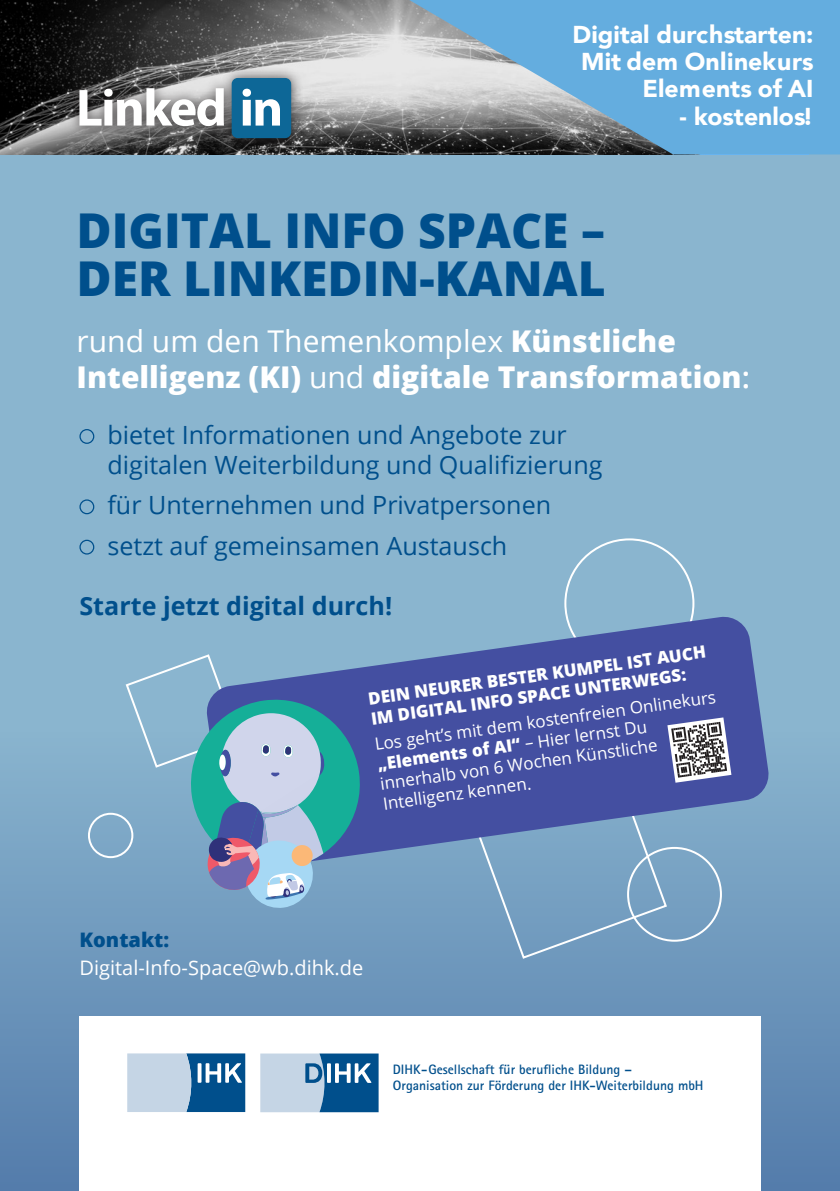
<style>
.page{position:relative;width:840px;height:1191px;background:#fff}
.page>*{position:absolute;margin:0;border:0;box-sizing:border-box;transform-origin:0 0}
.t1{font:800 48px/48px "Open Sans";color:#004f8c}
.t2{font:800 30px "Open Sans";color:#fff}
.t3{font:30px "Open Sans";color:#fff}
.t4{font:25px/30.2px "Open Sans";color:#004f8c}
.t5{font:700 25px "Open Sans";color:#004f8c}
.t6{font:900 24.4px/27px "Avenir";color:#fff;text-align:right}
.t7{font:20px "Open Sans";color:#fff}
.t8{font:800 20px "Open Sans";color:#004f8c}
.t9{font:17px/20px "Open Sans";color:#fff}
.t10{font:800 17px/20px "Open Sans";color:#fff}
.t11{font:700 13.6px "Rotis Sans Serif";color:#004f8c}
.s1{font-weight:800}
.s2{font-weight:400}
.s3{font-weight:600}
</style>
<div class="page">
<div style="left:0;top:0;width:839px;height:1191px;background:#8ab5cf"></div>
<div style="left:0;top:732px;width:839px;height:459px;background:linear-gradient(to bottom,#89b4ce,#567dac)"></div>
<div style="left:79px;top:1016px;width:681px;height:175px;background:#fff"></div>
<svg style="left:260px;top:1053px;width:118px;height:59px;background:#749ec0"></svg>
<svg style="left:127px;top:1053px;width:118px;height:59px;background:#79a1c2"></svg>
<div style="left:79px;top:429px;width:15px;height:15px;border:1px solid #004f8c;border-radius:50%"></div>
<div style="left:79px;top:499px;width:15px;height:15px;border:1px solid #004f8c;border-radius:50%"></div>
<div style="left:79px;top:540px;width:15px;height:14px;border:1px solid #004f8c;border-radius:50%"></div>
<div style="left:88px;top:812px;width:45px;height:46px;border:2px solid #fff;border-radius:50%"></div>
<svg style="left:365px;top:615px;width:404px;height:256px;fill:#444fa1"></svg>
<svg style="left:124px;top:654px;width:241px;height:256px"></svg>
<img style="left:0;top:0;width:409px;height:154px">
<div style="left:67px;top:66px;width:236px;height:84px;background:#231f20;opacity:.75"></div>
<div style="left:231px;top:78px;width:60px;height:60px;background:#0d6797;border-radius:6px"></div>
<svg style="left:79px;top:88px;width:145px;height:38px;background:#bebebe"></svg>
<svg style="left:242px;top:89px;width:38px;height:37px"></svg>
<svg style="left:409px;top:0;width:430px;height:154px;background:#72a5c7"></svg>
<svg style="left:469px;top:717px;width:262px;height:243px"></svg>
<p class="t6" style="left:572px;top:20px;width:242px">Digital durchstarten:<br>Mit dem Onlinekurs<br>Elements of AI</p>
<p class="t6" style="left:679px;top:102px;width:136px">- kostenlos!</p>
<p class="t1" style="left:77px;top:204px;width:530px">DIGITAL INFO SPACE –<br>DER LINKEDIN-KANAL</p>
<p class="t3" style="left:77px;top:320px;width:600px">rund um den Themenkomplex <span class="s1">Künstliche</span></p>
<p class="t2" style="left:77px;top:354px;width:674px">Intelligenz (KI) <span class="s2">und</span> digitale Transformation<span class="s3">:</span></p>
<p class="t4" style="left:107px;top:419px;width:496px">bietet Informationen und Angebote zur digitalen Weiterbildung und Qualifizierung</p>
<p class="t4" style="left:107px;top:489px;width:445px">für Unternehmen und Privatpersonen</p>
<p class="t4" style="left:107px;top:530px;width:401px">setzt auf gemeinsamen Austausch</p>
<p class="t5" style="left:79px;top:588px;width:314px">Starte jetzt digital durch!</p>
<p class="t10" style="left:367px;top:688px;width:342px;rotate:-8deg">DEIN NEURER BESTER KUMPEL IST AUCH<br>IM DIGITAL INFO SPACE UNTERWEGS:</p>
<p class="t9" style="left:373px;top:734px;width:345px;rotate:-8deg">Los gehtʼs mit dem kostenfreien Onlinekurs <span class="s1">„Elements of AI“</span> – Hier lernst Du innerhalb von 6 Wochen Künstliche<br>Intelligenz kennen.</p>
<p class="t8" style="left:79px;top:925px;width:91px">Kontakt:</p>
<p class="t7" style="left:79px;top:954px;width:285px">Digital-Info-Space@wb.dihk.de</p>
<p class="t11" style="left:392px;top:1060px;width:240px">DIHK-Gesellschaft für berufliche Bildung –</p>
<p class="t11" style="left:392px;top:1077px;width:312px">Organisation zur Förderung der IHK-Weiterbildung mbH</p>
</div>
